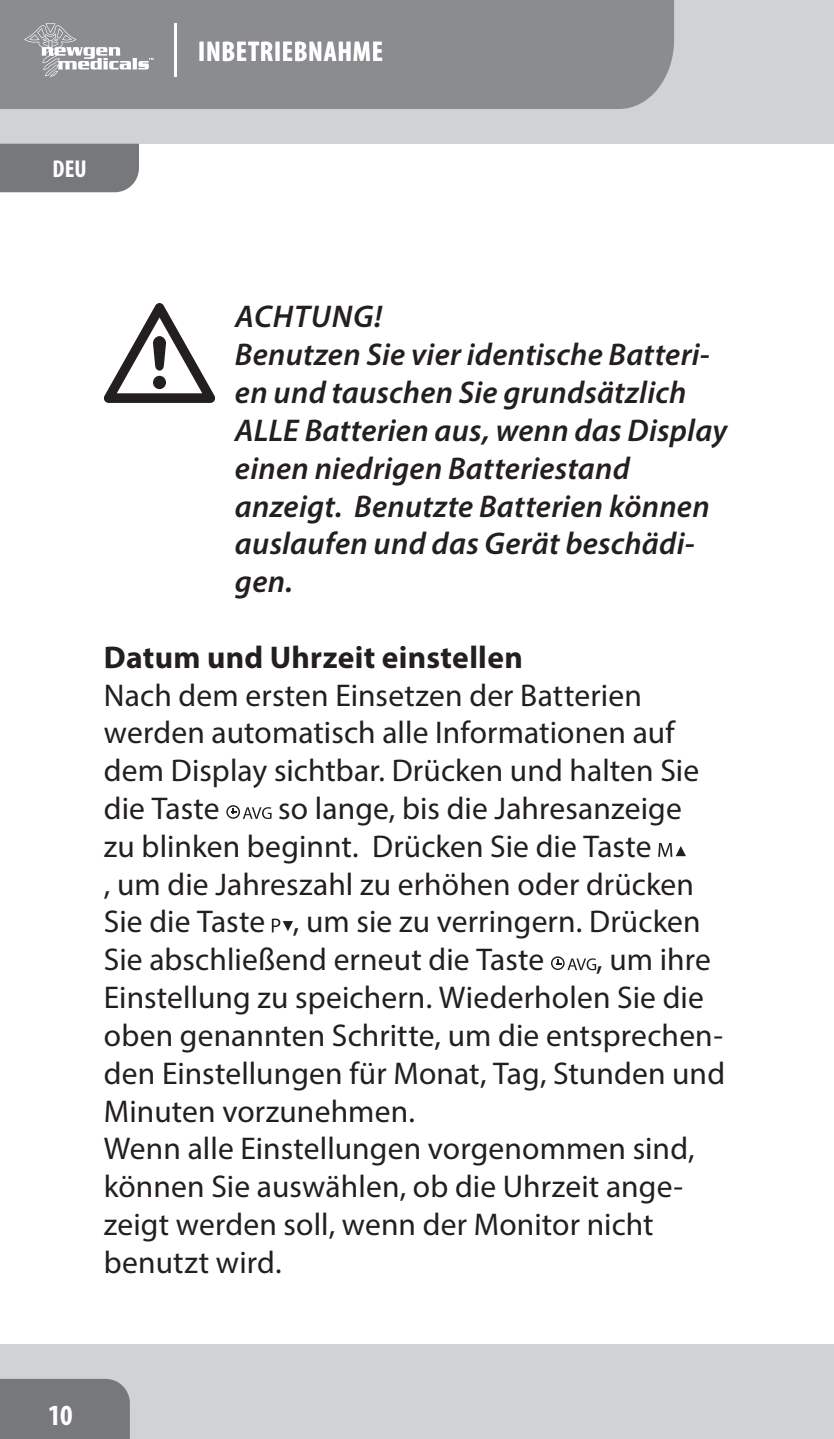
<style>
.page{position:relative;width:834px;height:1439px;background:#fff}
.page>*{position:absolute;margin:0;border:0;box-sizing:border-box;transform-origin:0 0}
.t1{font:31.5px/37.8px "Myriad Pro";letter-spacing:.005em;color:#231f20}
.t2{font:italic 600 31.5px/37.8px "Myriad Pro";letter-spacing:.01em;color:#231f20}
.t3{font:700 31.5px "Myriad Pro";letter-spacing:.01em;color:#231f20}
.t4{font:700 condensed 29.4px "Myriad Pro";color:#fff}
.t5{font:700 condensed 28.35px "Myriad Pro";letter-spacing:.025em;color:#fff}
.t6{font:700 condensed 24.5px "Myriad Pro";color:#fff}
</style>
<div class="page">
<div style="left:0;top:0;width:833px;height:144px;background:#d1d2d4"></div>
<div style="left:0;top:1344px;width:833px;height:95px;background:#d1d2d4"></div>
<hr style="left:833px;top:1344px;width:1px;height:95px;background:#d1d2d4">
<hr style="left:833px;top:0;width:1px;height:144px;background:#d1d2d4">
<div style="left:0;top:0;width:674px;height:109px;background:#8a8c8f"></div>
<div style="left:0;top:144px;width:139px;height:48px;background:#76787b"></div>
<div style="left:0;top:1378px;width:130px;height:61px;background:#76787b"></div>
<svg style="left:24px;top:23px;width:130px;height:54px;background:#a0a2a4"></svg>
<hr style="left:174px;top:23px;width:3px;height:54px;background:#fff">
<svg style="left:104px;top:303px;width:111px;height:100px"></svg>
<svg style="left:226px;top:805px;width:45px;height:14px"></svg>
<svg style="left:658px;top:843px;width:28px;height:14px"></svg>
<svg style="left:272px;top:918px;width:21px;height:14px"></svg>
<svg style="left:551px;top:956px;width:45px;height:14px"></svg>
<p class="t6" style="left:52px;top:154px;width:36px">DEU</p>
<p class="t5" style="left:198px;top:34px;width:184px">INBETRIEBNAHME</p>
<p class="t2" style="left:235px;top:297px;width:494px">ACHTUNG!<br>Benutzen Sie vier identische Batteri&shy;en und tauschen Sie grundsätzlich<br>ALLE Batterien aus, wenn das Display einen niedrigen Batteriestand anzeigt. Benutzte Batterien können auslaufen und das Gerät beschädi&shy;gen.</p>
<p class="t3" style="left:104px;top:636px;width:420px">Datum und Uhrzeit einstellen</p>
<p class="t1" style="left:104px;top:675px;width:596px">Nach dem ersten Einsetzen der Batterien werden automatisch alle Informationen auf dem Display sichtbar. Drücken und halten Sie die Taste</p>
<p class="t1" style="left:104px;top:789px;width:598px;text-indent:174px">so lange, bis die Jahresanzeige zu blinken beginnt. Drücken Sie die Taste<br>, um die Jahreszahl zu erhöhen oder drücken Sie die Taste , um sie zu verringern. Drücken Sie abschließend erneut die Taste</p>
<p class="t1" style="left:104px;top:940px;width:622px;text-indent:492px">, um ihre Einstellung zu speichern. Wiederholen Sie die oben genannten Schritte, um die entsprechen&shy;den Einstellungen für Monat, Tag, Stunden und Minuten vorzunehmen.<br>Wenn alle Einstellungen vorgenommen sind, können Sie auswählen, ob die Uhrzeit ange&shy;zeigt werden soll, wenn der Monitor nicht benutzt wird.</p>
<p class="t4" style="left:48px;top:1396px;width:26px">10</p>
</div>
